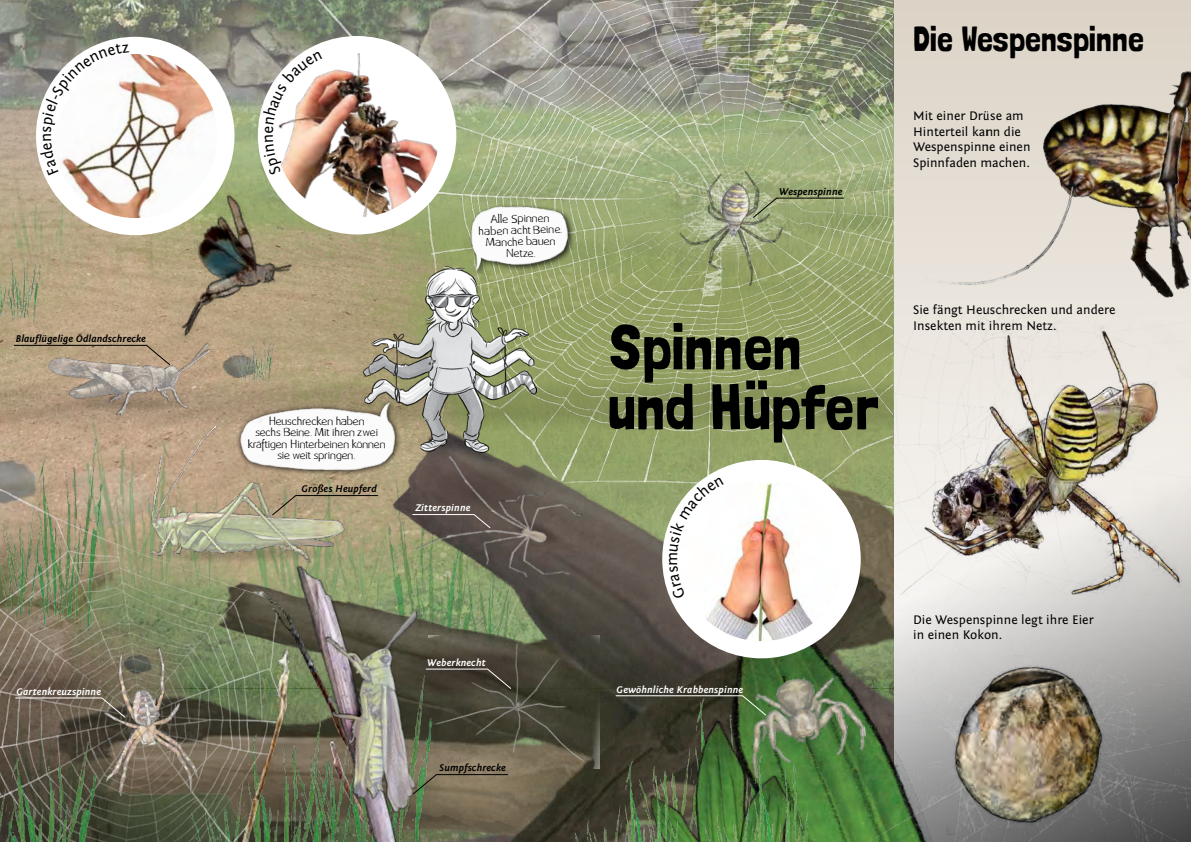
<style>
.page{position:relative;width:1191px;height:842px;background:#fff}
.page>*{position:absolute;margin:0;border:0;box-sizing:border-box;transform-origin:0 0}
.t1{font:64.3px "Londrina Solid";color:#000}
.t2{font:35px "Londrina Solid";color:#000}
.t3{font:13px/15.6px "Fontin Sans";color:#000}
.t4{font:10px/11.5px "Blume";letter-spacing:.005em;color:#000;text-align:center}
.t5{font:italic 700 10px "Fontin Sans";letter-spacing:.02em;color:#000}
.t6{font:italic 700 10px "Fontin Sans";letter-spacing:.02em;color:#fff}
</style>
<div class="page">
<svg style="left:0;top:0;width:893px;height:345px;background:#98a07e"></svg>
<img style="left:0;top:187px;width:404px;height:252px">
<img style="left:37px;top:433px;width:855px;height:312px">
<svg style="left:0;top:345px;width:892px;height:88px;background:#999e6c"></svg>
<div style="left:893px;top:0;width:298px;height:842px;background:linear-gradient(to right,#e2dacf,#dcd3c5)"></div>
<img style="left:0;top:439px;width:107px;height:49px">
<img style="left:655px;top:736px;width:81px;height:51px">
<img style="left:677px;top:787px;width:26px;height:55px">
<img style="left:703px;top:739px;width:83px;height:103px">
<img style="left:0;top:488px;width:408px;height:354px">
<div style="left:662px;top:460px;width:198px;height:198px;background:#fff;border-radius:50%"></div>
<img style="left:712px;top:483px;width:127px;height:158px">
<img style="left:0;top:744px;width:102px;height:98px">
<div style="left:921px;top:219px;width:66px;height:91px;background:#e8e2da"></div>
<img style="left:786px;top:516px;width:405px;height:326px">
<img style="left:987px;top:60px;width:204px;height:250px">
<img style="left:892px;top:310px;width:299px;height:285px">
<img style="left:363px;top:266px;width:174px;height:156px">
<svg style="left:14px;top:345px;width:32px;height:21px"></svg>
<img style="left:0;top:611px;width:140px;height:133px">
<img style="left:439px;top:604px;width:119px;height:31px">
<img style="left:236px;top:548px;width:203px;height:294px">
<img style="left:389px;top:422px;width:166px;height:125px">
<img style="left:570px;top:611px;width:166px;height:125px">
<div style="left:36px;top:37px;width:198px;height:198px;background:#fff;border-radius:50%"></div>
<img style="left:53px;top:54px;width:164px;height:164px">
<div style="left:258px;top:36px;width:198px;height:198px;background:#fff;border-radius:50%"></div>
<img style="left:275px;top:53px;width:164px;height:164px;border-radius:82px">
<img style="left:160px;top:175px;width:155px;height:194px">
<img style="left:160px;top:182px;width:153px;height:187px">
<img style="left:49px;top:418px;width:156px;height:4px">
<img style="left:120px;top:533px;width:230px;height:39px">
<img style="left:0;top:248px;width:43px;height:75px">
<img style="left:236px;top:332px;width:39px;height:53px">
<img style="left:598px;top:745px;width:79px;height:97px">
<img style="left:233px;top:398px;width:175px;height:74px">
<img style="left:138px;top:419px;width:212px;height:151px">
<img style="left:47px;top:339px;width:167px;height:79px">
<img style="left:98px;top:645px;width:115px;height:159px">
<img style="left:98px;top:646px;width:114px;height:157px">
<img style="left:303px;top:600px;width:129px;height:221px">
<img style="left:408px;top:449px;width:190px;height:155px">
<img style="left:416px;top:455px;width:177px;height:143px">
<img style="left:428px;top:635px;width:171px;height:133px">
<img style="left:590px;top:638px;width:5px;height:104px">
<img style="left:432px;top:638px;width:158px;height:104px">
<img style="left:736px;top:665px;width:139px;height:120px">
<img style="left:447px;top:197px;width:126px;height:84px">
<svg style="left:271px;top:495px;width:107px;height:21px;background:#a69777"></svg>
<svg style="left:15px;top:697px;width:111px;height:21px;background:#74695c"></svg>
<svg style="left:368px;top:742px;width:230px;height:100px;background:#716b59"></svg>
<svg style="left:425px;top:668px;width:87px;height:21px;background:#484137"></svg>
<svg style="left:412px;top:514px;width:79px;height:15px"></svg>
<svg style="left:615px;top:695px;width:152px;height:21px;background:#424834"></svg>
<svg style="left:720px;top:184px;width:124px;height:53px;background:#9aa47b"></svg>
<svg style="left:669px;top:477px;width:55px;height:122px"></svg>
<svg style="left:40px;top:43px;width:89px;height:132px"></svg>
<img style="left:263px;top:51px;width:59px;height:124px">
<p class="t4" style="left:478px;top:215px;width:86px;rotate:-2deg">Alle Spinnen haben acht Beine.<br>Manche bauen<br>Netze.</p>
<p class="t5" style="left:779px;top:186px;width:65px">Wespenspinne</p>
<p class="t5" style="left:16px;top:333px;width:132px">Blauflügelige Ödlandschrecke</p>
<h1 class="t1" style="left:606px;top:309px;width:197px">Spinnen</h1>
<h1 class="t1" style="left:606px;top:369px;width:273px">und Hüpfer</h1>
<p class="t4" style="left:269px;top:416px;width:97px">Heuschrecken haben</p>
<p class="t4" style="left:255px;top:427px;width:124px">sechs Beine. Mit ihren zwei</p>
<p class="t4" style="left:248px;top:439px;width:139px">kräftigen Hinterbeinen können sie weit springen.</p>
<p class="t5" style="left:301px;top:484px;width:77px">Großes Heupferd</p>
<p class="t6" style="left:415px;top:503px;width:56px">Zitterspinne</p>
<h2 class="t2" style="left:913px;top:18px;width:232px">Die Wespenspinne</h2>
<p class="t3" style="left:913px;top:108px;width:119px">Mit einer Drüse am<br>Hinterteil kann die<br>Wespenspinne einen<br>Spinnfaden machen.</p>
<p class="t3" style="left:913px;top:302px;width:204px">Sie fängt Heuschrecken und andere<br>Insekten mit ihrem Netz.</p>
<p class="t6" style="left:16px;top:686px;width:86px">Gartenkreuzspinne</p>
<p class="t6" style="left:427px;top:657px;width:60px">Weberknecht</p>
<p class="t5" style="left:439px;top:763px;width:68px">Sumpfschrecke</p>
<p class="t6" style="left:616px;top:684px;width:128px">Gewöhnliche Krabbenspinne</p>
<p class="t3" style="left:913px;top:612px;width:182px">Die Wespenspinne legt ihre Eier in einen Kokon.</p>
</div>
